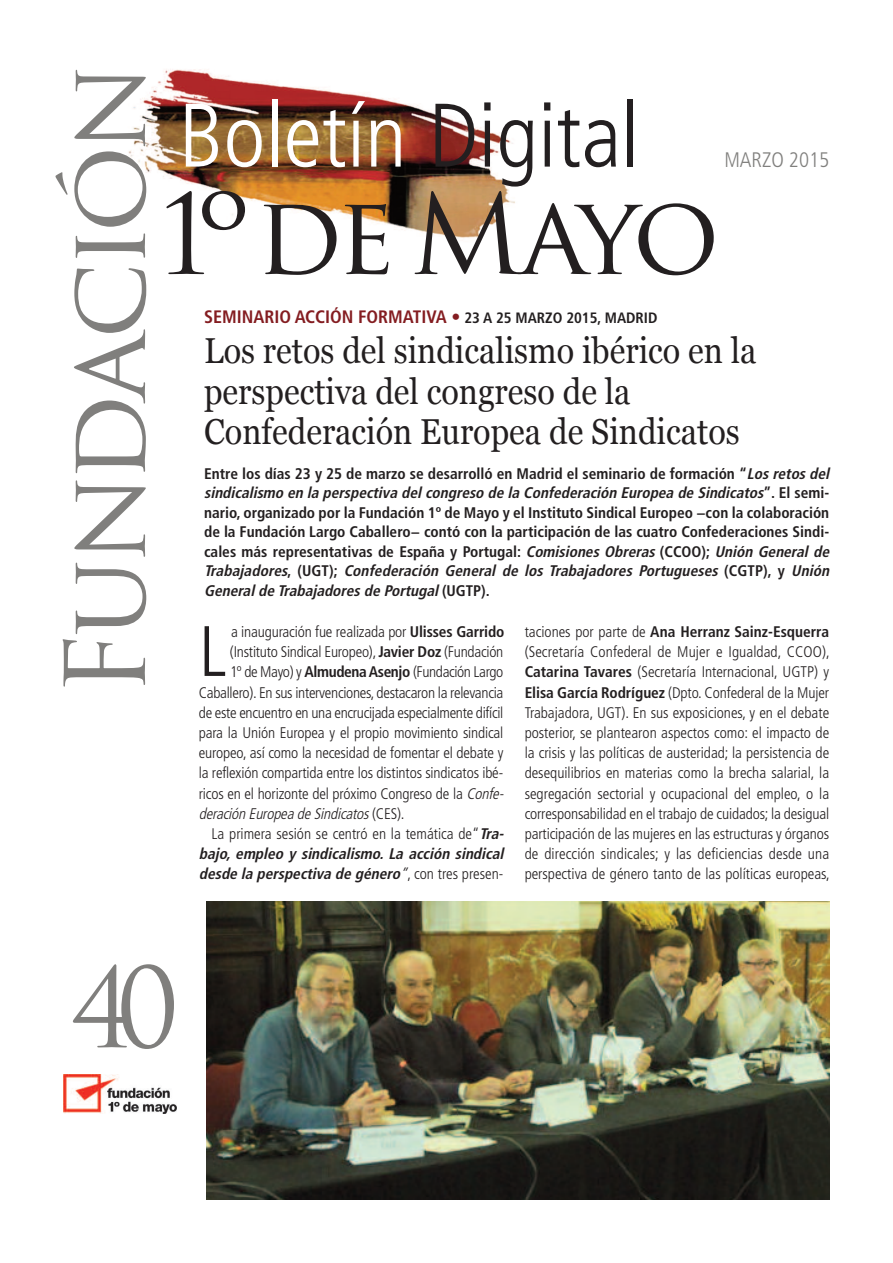
<style>
.page{position:relative;width:893px;height:1263px;background:#fff}
.page>*{position:absolute;margin:0;border:0;box-sizing:border-box;transform-origin:0 0}
.t1{font:108px "Trajan Pro";letter-spacing:-.06em;color:#807f7d}
.t2{font:108px "Trajan Pro";letter-spacing:-.06em;color:#231f20}
.t3{font:300 condensed 90px "Frutiger";color:#fff}
.t4{font:300 condensed 71.25px "Frutiger";color:#231f20}
.t5{font:36px/40.5px "Georgia";color:#231f20;scale:.9 1}
.t6{font:300 condensed 21px "Frutiger";color:#807f7d}
.t7{font:700 condensed 18px "Frutiger";color:#841d21}
.t8{font:300 condensed 15.3px/20.2px "Frutiger";letter-spacing:-.01em;color:#231f20;text-align:justify}
.t9{font:700 condensed 15.3px/19.5px "Frutiger";color:#231f20}
.t10{font:italic 700 condensed 15.3px "Frutiger";color:#231f20}
.t11{font:italic 300 condensed 15.3px "Frutiger";color:#231f20}
.s1{color:#231f20}
.s2{font-size:15px;color:#231f20}
.s3{font-style:italic}
.s4{font-weight:700}
.s5{font-style:normal}
.s6{font-weight:700;font-style:italic}
.s7{font-weight:300}
.s8{font-weight:300;font-style:normal}
</style>
<div class="page">
<img style="left:128px;top:69px;width:387px;height:169px">
<img style="left:64px;top:1074px;width:112px;height:39px">
<img style="left:206px;top:901px;width:623px;height:298px">
<h1 class="t1" style="left:64px;top:696px;width:634px;rotate:-90deg">Fundación</h1>
<h2 class="t3" style="left:179px;top:99px;width:462px">Boletín <span class="s1">Digital</span></h2>
<h1 class="t2" style="left:154px;top:193px;width:567px">1ºde Mayo</h1>
<h3 class="t6" style="left:724px;top:151px;width:106px">MARZO 2015</h3>
<p class="t7" style="left:204px;top:309px;width:455px">SEMINARIO ACCIÓN FORMATIVA • <span class="s2">23 A 25 MARZO 2015, MADRID</span></p>
<h3 class="t5" style="left:204px;top:331px;width:615px">Los retos del sindicalismo ibérico en la perspectiva del congreso de la<br>Confederación Europea de Sindicatos</h3>
<p class="t9" style="left:204px;top:465px;width:630px">Entre los días 23 y 25 de marzo se desarrolló en Madrid el seminario de formación “<span class="s3">Losretosdel sindicalismo en la perspectiva del congreso de la Confederación Europea de Sindicatos</span>” . E l s e m i - nario, organizado por la Fundación 1º de Mayo y el Instituto Sindical Europeo −con la colaboración de la Fundación Largo Caballero− contó con la participación de las cuatro Confederaciones Sindi&shy;cales más representativas de España y Portugal: <span class="s3">Comisiones Obreras</span> (CCOO); <span class="s3">Unión General de Trabajadores</span>, ( U G T ) ; <span class="s3">Confederación General de los Trabajadores Portugueses</span> ( C G T P ) , y <span class="s3">Unión General de Trabajadores de Portugal</span> ( U G T P ) .</p>
<h3 class="t4" style="left:199px;top:622px;width:29px">L</h3>
<p class="t8" style="left:231px;top:623px;width:275px">a inauguración fue realizada por <span class="s4">Ulisses Garrido</span></p>
<p class="t8" style="left:525px;top:623px;width:307px">taciones por parte de <span class="s4">Ana Herranz Sainz-Esquerra </span>(Secretaría Confederal de Mujer e Igualdad, CCOO), <span class="s4">Catarina Tavares</span> (Secretaría Internacional, UGTP) y <span class="s4">Elisa García Rodríguez</span> (Dpto. Confederal de la Mujer Trabajadora, UGT). En sus exposiciones, y en el debate posterior, se plantearon aspectos como: el impacto de la crisis y las políticas de austeridad; la persistencia de desequilibrios en materias como la brecha salarial, la segregación sectorial y ocupacional del empleo, o la corresponsabilidad en el trabajo de cuidados; la desigual participación de las mujeres en las estructuras y órganos de dirección sindicales; y las deficiencias desde una perspectiva de género tanto de las políticas europeas,</p>
<p class="t8" style="left:230px;top:643px;width:275px">(Instituto Sindical Europeo), <span class="s4">Javier Doz</span> (Fundación</p>
<p class="t8" style="left:230px;top:663px;width:275px">1º de Mayo) y <span class="s4">Almudena Asenjo</span> (Fundación Largo</p>
<p class="t8" style="left:199px;top:683px;width:306px">Caballero). En sus intervenciones, destacaron la relevancia</p>
<p class="t8" style="left:199px;top:703px;width:306px">de este encuentro en una encrucijada especialmente difícil</p>
<p class="t8" style="left:199px;top:724px;width:306px">para la Unión Europea y el propio movimiento sindical</p>
<p class="t8" style="left:199px;top:744px;width:306px">europeo, así como la necesidad de fomentar el debate y</p>
<p class="t8" style="left:199px;top:764px;width:306px">la reflexión compartida entre los distintos sindicatos ibé-</p>
<p class="t8" style="left:199px;top:784px;width:309px">ricos en el horizonte del próximo Congreso de la <span class="s3">Confe-</span></p>
<p class="t11" style="left:199px;top:807px;width:207px">deración Europea de Sindicatos <span class="s5">( C E S ) .</span></p>
<p class="t8" style="left:212px;top:825px;width:296px">La primera sesión se centró en la temática de“<span class="s6">Tra-</span></p>
<p class="t10" style="left:199px;top:848px;width:309px">bajo, empleo y sindicalismo. La acción sindical</p>
<p class="t10" style="left:199px;top:868px;width:306px">desde la perspectiva de género<span class="s7">”</span><span class="s8">, c o n t r e s p r e s e n -</span></p>
<h1 class="t1" style="left:71px;top:966px;width:109px">40</h1>
</div>
